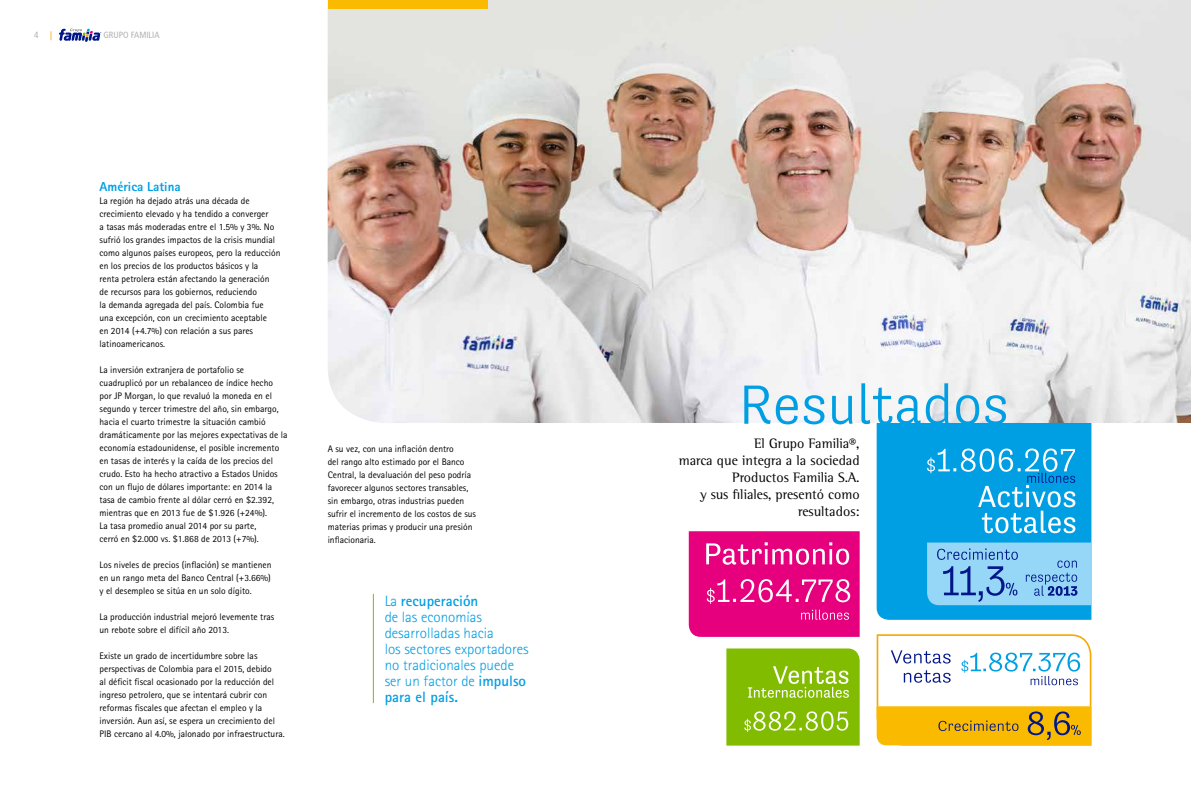
<style>
.page{position:relative;width:1191px;height:808px;background:#fff}
.page>*{position:absolute;margin:0;border:0;box-sizing:border-box;transform-origin:0 0}
.t1{font:300 15px/16px "Rotis Sans Serif";color:#009ee3}
.t2{font:14px/17px "Rotis Semi Serif";color:#000;text-align:right}
.t3{font:800 13px "Rotis Sans Serif";color:#009fe3}
.t4{font:9.5px/13px "Rotis Sans Serif";color:#000}
.t5{font:condensed 9px "Frutiger";color:#b3b2b2}
.t6{font:condensed 9px "Frutiger";color:#f7a800}
.s1{font-weight:700}
</style>
<div class="page">
<svg style="left:59px;top:28px;width:42px;height:14px"></svg>
<div style="left:876px;top:423px;width:215px;height:197px;background:#009ee3"></div>
<img style="left:328px;top:0;width:863px;height:423px">
<div style="left:328px;top:0;width:159px;height:9px;background:#faba00"></div>
<svg style="left:744px;top:383px;width:262px;height:41px"></svg>
<svg style="left:726px;top:648px;width:133px;height:98px;background:#8fc31b"></svg>
<svg style="left:927px;top:542px;width:164px;height:63px;background:#84c0eb"></svg>
<hr style="left:373px;top:594px;width:1px;height:109px;background:#82bc00">
<svg style="left:926px;top:448px;width:149px;height:85px;background:#2aace6"></svg>
<svg style="left:689px;top:531px;width:170px;height:106px;background:#e81b8a"></svg>
<svg style="left:876px;top:634px;width:216px;height:112px"></svg>
<p class="t5" style="left:34px;top:30px;width:6px">4</p>
<p class="t6" style="left:50px;top:30px;width:3px">|</p>
<p class="t5" style="left:103px;top:30px;width:58px">GRUPO FAMILIA</p>
<h3 class="t3" style="left:100px;top:178px;width:83px">América Latina</h3>
<p class="t4" style="left:100px;top:194px;width:182px">La región ha dejado atrás una década de crecimiento elevado y ha tendido a converger<br>a tasas más moderadas entre el 1.5% y 3%. No sufrió los grandes impactos de la crisis mundial como algunos países europeos, pero la reducción en los precios de los productos básicos y la<br>renta petrolera están afectando la generación de recursos para los gobiernos, reduciendo<br>la demanda agregada del país. Colombia fue<br>una excepción, con un crecimiento aceptable<br>en 2014 (+4.7%) con relación a sus pares latinoamericanos.</p>
<p class="t4" style="left:100px;top:363px;width:189px">La inversión extranjera de portafolio se cuadruplicó por un rebalanceo de índice hecho por JP Morgan, lo que revaluó la moneda en el segundo y tercer trimestre del año, sin embargo, hacia el cuarto trimestre la situación cambió dramáticamente por las mejores expectativas de la economía estadounidense, el posible incremento en tasas de interés y la caída de los precios del crudo. Esto ha hecho atractivo a Estados Unidos con un flujo de dólares importante: en 2014 la tasa de cambio frente al dólar cerró en $2.392, mientras que en 2013 fue de $1.926 (+24%).<br>La tasa promedio anual 2014 por su parte,<br>cerró en $2.000 vs. $1.868 de 2013 (+7%).</p>
<p class="t4" style="left:100px;top:558px;width:173px;text-align:justify">Los niveles de precios (inflación) se mantienen en un rango meta del Banco Central (+3.66%) y el desempleo se sitúa en un solo dígito.</p>
<p class="t4" style="left:100px;top:610px;width:176px">La producción industrial mejoró levemente tras un rebote sobre el difícil año 2013.</p>
<p class="t4" style="left:100px;top:649px;width:187px">Existe un grado de incertidumbre sobre las perspectivas de Colombia para el 2015, debido<br>al déficit fiscal ocasionado por la reducción del ingreso petrolero, que se intentará cubrir con reformas fiscales que afectan el empleo y la inversión. Aun así, se espera un crecimiento del PIB cercano al 4.0%, jalonado por infraestructura.</p>
<p class="t4" style="left:328px;top:442px;width:150px">A su vez, con una inflación dentro<br>del rango alto estimado por el Banco Central, la devaluación del peso podría favorecer algunos sectores transables, sin embargo, otras industrias pueden sufrir el incremento de los costos de sus materias primas y producir una presión inflacionaria.</p>
<h1 class="t1" style="left:385px;top:593px;width:146px">La <span class="s1">recuperación<br></span>de las economías desarrolladas hacia<br>los sectores exportadores no tradicionales puede ser un factor de <span class="s1">impulso para el país.</span></h1>
<h2 class="t2" style="left:679px;top:435px;width:182px">El Grupo Familia®,<br>marca que integra a la sociedad<br>Productos Familia S.A.<br>y sus filiales, presentó como resultados:</h2>
</div>
